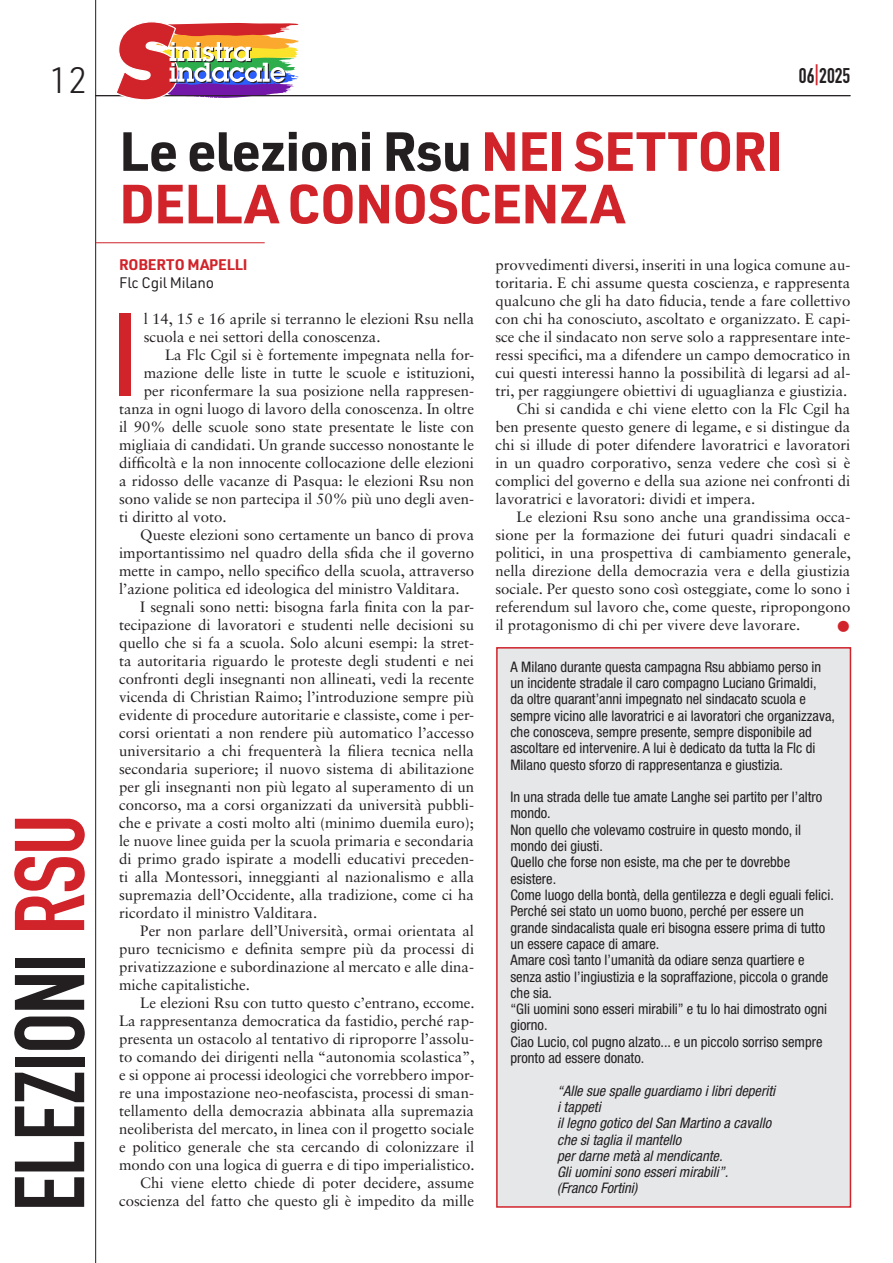
<style>
.page{position:relative;width:893px;height:1263px;background:#fff}
.page>*{position:absolute;margin:0;border:0;box-sizing:border-box;transform-origin:0 0}
.Autore{font:116.1px "DIN Engschrift Std";color:#d1232a}
.t1{font:97.35px "DIN Engschrift Std";letter-spacing:-.005em;color:#231f20}
.t2{font:700 54px/52.5px "URWDIN";letter-spacing:-.02em;color:#d1232a}
.t3{font:300 36px "URWDIN";color:#231f20}
.t4{font:21px "DIN Engschrift Std";color:#231f20}
.Autore-2{font:15px/18px "Sabon LT Std";color:#231f20;text-align:justify}
.Autore-3{font:700 15px "URWDIN";letter-spacing:-.01em;color:#d1232a}
.Autore-4{font:15px "URWDIN";letter-spacing:-.01em;color:#231f20}
.t5{font:condensed 14.55px/16.4px "Helvetica Neue LT Std";color:#231f20}
.t6{font:italic condensed 14.55px "Helvetica Neue LT Std";color:#231f20}
.Autore-5{font:12px "Zapf Dingbats IT Cby BT";color:#d1232a}
.s1{color:#d1232a}
.s2{color:#231f20}
</style>
<div class="page">
<hr style="left:95px;top:95px;width:755px;height:1px;background:#231f20">
<hr style="left:95px;top:0;width:1px;height:1263px;background:#231f20">
<svg style="left:115px;top:22px;width:184px;height:78px"></svg>
<hr style="left:96px;top:242px;width:169px;height:1px;background:#d1232a">
<div style="left:497px;top:648px;width:353px;height:559px;background:#e6e7e9"></div>
<div style="left:496px;top:647px;width:355px;height:561px;border:2px solid #d1232a"></div>
<h3 class="t3" style="left:49px;top:57px;width:40px">12</h3>
<p class="t1" style="left:-7px;top:1211px;width:399px;rotate:-90deg">ELEZIONI <span class="s1">RSU</span></p>
<p class="t2" style="left:119px;top:123px;width:666px"><span class="s2">Le elezioni Rsu</span> NEI SETTORI<br>DELLA CONOSCENZA</p>
<h3 class="t4" style="left:799px;top:63px;width:53px">06<span class="s1">|</span>2025</h3>
<p class="Autore-3" style="left:119px;top:254px;width:130px">ROBERTO MAPELLI</p>
<p class="Autore-4" style="left:119px;top:273px;width:97px">Flc Cgil Milano</p>
<p class="Autore" style="left:113px;top:287px;width:25px">I</p>
<p class="Autore-2" style="left:144px;top:310px;width:332px">l 14, 15 e 16 aprile si terranno le elezioni Rsu nella scuola e nei settori della conoscenza.</p>
<p class="Autore-2" style="left:165px;top:346px;width:311px">La Flc Cgil si è fortemente impegnata nella for-</p>
<p class="Autore-2" style="left:144px;top:364px;width:332px">mazione delle liste in tutte le scuole e istituzioni,</p>
<p class="Autore-2" style="left:144px;top:382px;width:332px">per riconfermare la sua posizione nella rappresen-</p>
<p class="Autore-2" style="left:119px;top:400px;width:357px">tanza in ogni luogo di lavoro della conoscenza. In oltre</p>
<p class="Autore-2" style="left:119px;top:418px;width:357px">il 90% delle scuole sono state presentate le liste con</p>
<p class="Autore-2" style="left:119px;top:436px;width:357px">migliaia di candidati. Un grande successo nonostante le</p>
<p class="Autore-2" style="left:119px;top:454px;width:357px">difficoltà e la non innocente collocazione delle elezioni</p>
<p class="Autore-2" style="left:119px;top:472px;width:357px">a ridosso delle vacanze di Pasqua: le elezioni Rsu non</p>
<p class="Autore-2" style="left:119px;top:490px;width:357px">sono valide se non partecipa il 50% più uno degli aven-</p>
<p class="Autore-2" style="left:119px;top:508px;width:109px">ti diritto al voto.</p>
<p class="Autore-2" style="left:119px;top:526px;width:357px;text-indent:21px">Queste elezioni sono certamente un banco di prova importantissimo nel quadro della sfida che il governo mette in campo, nello specifico della scuola, attraverso l’azione politica ed ideologica del ministro Valditara.</p>
<p class="Autore-2" style="left:119px;top:598px;width:357px;text-indent:21px">I segnali sono netti: bisogna farla finita con la par&shy;tecipazione di lavoratori e studenti nelle decisioni su quello che si fa a scuola. Solo alcuni esempi: la stret&shy;ta autoritaria riguardo le proteste degli studenti e nei confronti degli insegnanti non allineati, vedi la recente vicenda di Christian Raimo; l’introduzione sempre più evidente di procedure autoritarie e classiste, come i per&shy;corsi orientati a non rendere più automatico l’accesso universitario a chi frequenterà la filiera tecnica nella secondaria superiore; il nuovo sistema di abilitazione per gli insegnanti non più legato al superamento di un concorso, ma a corsi organizzati da università pubbli&shy;che e private a costi molto alti (minimo duemila euro); le nuove linee guida per la scuola primaria e secondaria di primo grado ispirate a modelli educativi preceden&shy;ti alla Montessori, inneggianti al nazionalismo e alla supremazia dell’Occidente, alla tradizione, come ci ha ricordato il ministro Valditara.</p>
<p class="Autore-2" style="left:119px;top:922px;width:357px;text-indent:21px">Per non parlare dell’Università, ormai orientata al puro tecnicismo e definita sempre più da processi di privatizzazione e subordinazione al mercato e alle dina&shy;miche capitalistiche.</p>
<p class="Autore-2" style="left:119px;top:994px;width:357px;text-indent:21px">Le elezioni Rsu con tutto questo c’entrano, eccome.<br>La rappresentanza democratica da fastidio, perché rap&shy;presenta un ostacolo al tentativo di riproporre l’assolu&shy;to comando dei dirigenti nella “autonomia scolastica”, e si oppone ai processi ideologici che vorrebbero impor&shy;re una impostazione neo-neofascista, processi di sman&shy;tellamento della democrazia abbinata alla supremazia neoliberista del mercato, in linea con il progetto sociale e politico generale che sta cercando di colonizzare il mondo con una logica di guerra e di tipo imperialistico.</p>
<p class="Autore-2" style="left:119px;top:1174px;width:357px;text-align:right">Chi viene eletto chiede di poter decidere, assume coscienza del fatto che questo gli è impedito da mille</p>
<p class="Autore-2" style="left:495px;top:256px;width:357px">provvedimenti diversi, inseriti in una logica comune au&shy;toritaria. E chi assume questa coscienza, e rappresenta qualcuno che gli ha dato fiducia, tende a fare collettivo con chi ha conosciuto, ascoltato e organizzato. E capi&shy;sce che il sindacato non serve solo a rappresentare inte&shy;ressi specifici, ma a difendere un campo democratico in cui questi interessi hanno la possibilità di legarsi ad al&shy;tri, per raggiungere obiettivi di uguaglianza e giustizia.</p>
<p class="Autore-2" style="left:495px;top:400px;width:357px;text-indent:21px">Chi si candida e chi viene eletto con la Flc Cgil ha ben presente questo genere di legame, e si distingue da chi si illude di poter difendere lavoratrici e lavoratori in un quadro corporativo, senza vedere che così si è complici del governo e della sua azione nei confronti di lavoratrici e lavoratori: dividi et impera.</p>
<p class="Autore-2" style="left:495px;top:508px;width:357px;text-indent:21px">Le elezioni Rsu sono anche una grandissima occa&shy;sione per la formazione dei futuri quadri sindacali e politici, in una prospettiva di cambiamento generale, nella direzione della democrazia vera e della giustizia sociale. Per questo sono così osteggiate, come lo sono i referendum sul lavoro che, come queste, ripropongono il protagonismo di chi per vivere deve lavorare.</p>
<p class="Autore-5" style="left:837px;top:620px;width:13px">●</p>
<p class="t5" style="left:510px;top:658px;width:326px">A Milano durante questa campagna Rsu abbiamo perso in un incidente stradale il caro compagno Luciano Grimaldi,<br>da oltre quarant’anni impegnato nel sindacato scuola e sempre vicino alle lavoratrici e ai lavoratori che organizzava, che conosceva, sempre presente, sempre disponibile ad ascoltare ed intervenire. A lui è dedicato da tutta la Flc di Milano questo sforzo di rappresentanza e giustizia.</p>
<p class="t5" style="left:510px;top:789px;width:313px">In una strada delle tue amate Langhe sei partito per l’altro mondo.</p>
<p class="t5" style="left:510px;top:821px;width:292px">Non quello che volevamo costruire in questo mondo, il mondo dei giusti.</p>
<p class="t5" style="left:510px;top:854px;width:281px">Quello che forse non esiste, ma che per te dovrebbe esistere.</p>
<p class="t5" style="left:510px;top:886px;width:325px">Come luogo della bontà, della gentilezza e degli eguali felici.</p>
<p class="t5" style="left:510px;top:903px;width:316px">Perché sei stato un uomo buono, perché per essere un grande sindacalista quale eri bisogna essere prima di tutto un essere capace di amare.</p>
<p class="t5" style="left:510px;top:952px;width:320px">Amare così tanto l’umanità da odiare senza quartiere e senza astio l’ingiustizia e la sopraffazione, piccola o grande che sia.</p>
<p class="t5" style="left:510px;top:1001px;width:318px">“Gli uomini sono esseri mirabili” e tu lo hai dimostrato ogni giorno.</p>
<p class="t5" style="left:510px;top:1033px;width:314px">Ciao Lucio, col pugno alzato... e un piccolo sorriso sempre pronto ad essere donato.</p>
<p class="t6" style="left:557px;top:1082px;width:219px">“Alle sue spalle guardiamo i libri deperiti</p>
<p class="t6" style="left:557px;top:1098px;width:45px">i tappeti</p>
<p class="t6" style="left:557px;top:1115px;width:215px">il legno gotico del San Martino a cavallo</p>
<p class="t6" style="left:557px;top:1131px;width:126px">che si taglia il mantello</p>
<p class="t6" style="left:557px;top:1147px;width:167px">per darne metà al mendicante.</p>
<p class="t6" style="left:557px;top:1163px;width:173px">Gli uomini sono esseri mirabili”.</p>
<p class="t6" style="left:557px;top:1180px;width:82px">(Franco Fortini)</p>
</div>
